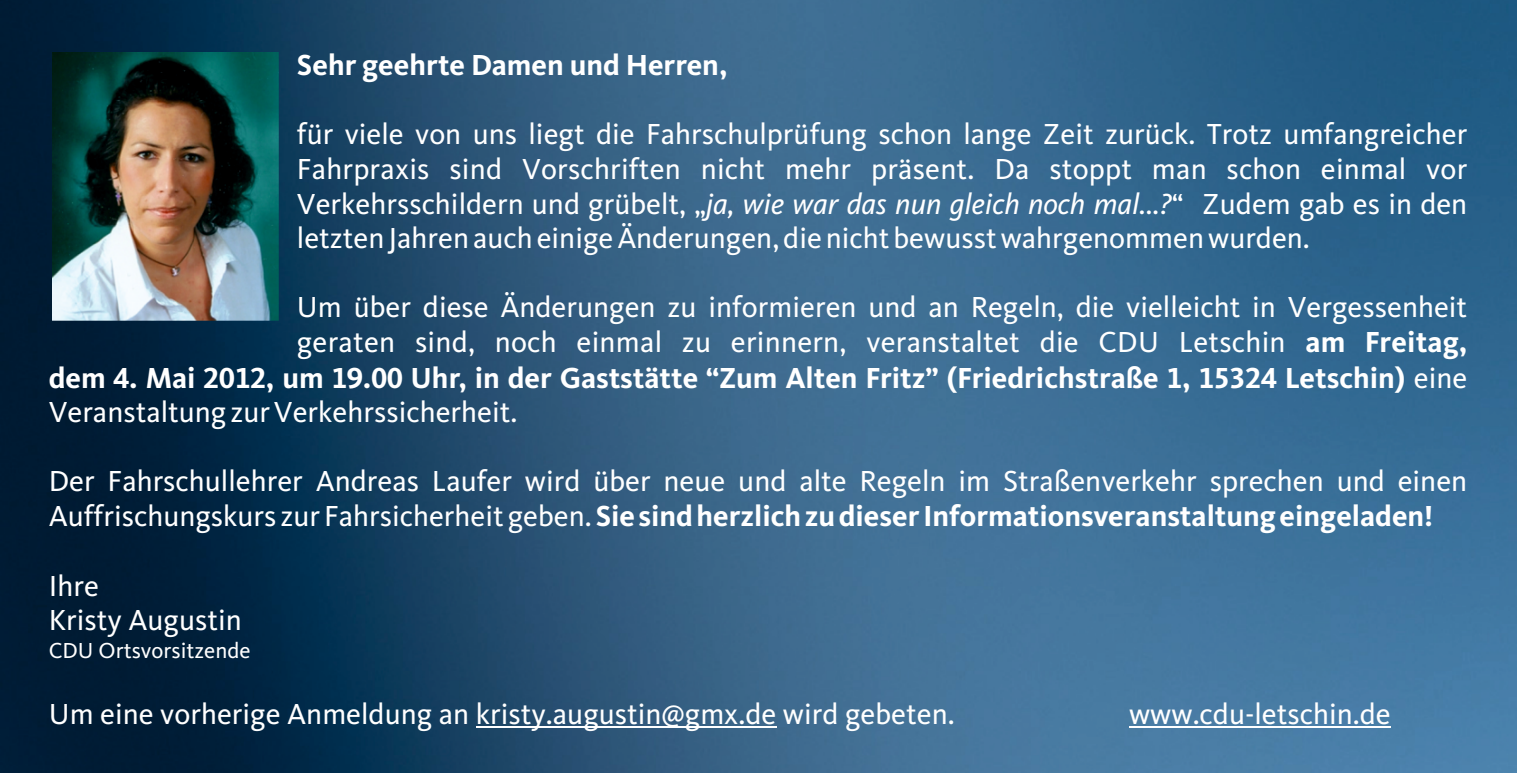
<style>
.page{position:relative;width:1517px;height:773px;background:#fff}
.page>*{position:absolute;margin:0;border:0;box-sizing:border-box;transform-origin:0 0}
.t1{font:30px/34.8px "CDU Kievit Tab";color:#fff}
.t2{font:700 30px "CDU Kievit Tab";color:#fff}
.t3{font:22.5px "CDU Kievit Tab";color:#fff}
.s1{font-style:italic}
.s2{font-weight:700}
.s3{font-weight:400}
</style>
<div class="page">
<img style="left:0;top:0;width:1517px;height:772px">
<hr style="left:476px;top:726px;width:300px;height:2px;background:#fff">
<hr style="left:1129px;top:726px;width:261px;height:2px;background:#fff">
<img style="left:52px;top:52px;width:227px;height:269px">
<p class="t2" style="left:297px;top:54px;width:432px">Sehr geehrte Damen und Herren,</p>
<p class="t1" style="left:297px;top:119px;width:1172px;text-align:justify">für viele von uns liegt die Fahrschulprüfung schon lange Zeit zurück. Trotz umfangreicher Fahrpraxis sind Vorschriften nicht mehr präsent. Da stoppt man schon einmal vor Verkehrsschildern und grübelt, „<span class="s1">ja, wie war das nun gleich noch mal...?</span>“ Zudem gab es in den letzten Jahren auch einige Änderungen, die nicht bewusst wahrgenommen wurden.</p>
<p class="t1" style="left:297px;top:292px;width:1172px">Um über diese Änderungen zu informieren und an Regeln, die vielleicht in Vergessenheit</p>
<p class="t1" style="left:297px;top:327px;width:1172px">geraten sind, noch einmal zu erinnern, veranstaltet die CDU Letschin <span class="s2">am Freitag,</span></p>
<p class="t2" style="left:49px;top:366px;width:1420px">dem 4. Mai 2012, um 19.00 Uhr, in der Gaststätte “Zum Alten Fritz” (Friedrichstraße 1, 15324 Letschin) <span class="s3">eine</span></p>
<p class="t1" style="left:49px;top:397px;width:470px">Veranstaltung zur Verkehrssicherheit.</p>
<p class="t1" style="left:49px;top:466px;width:1420px">Der Fahrschullehrer Andreas Laufer wird über neue und alte Regeln im Straßenverkehr sprechen und einen<br>Auffrischungskurs zur Fahrsicherheit geben. <span class="s2">Sie sind herzlich zu dieser Informationsveranstaltung eingeladen!</span></p>
<p class="t1" style="left:49px;top:571px;width:195px">Ihre<br>Kristy Augustin</p>
<p class="t3" style="left:49px;top:641px;width:203px">CDU Ortsvorsitzende</p>
<p class="t1" style="left:49px;top:699px;width:907px">Um eine vorherige Anmeldung an kristy.augustin@gmx.de wird gebeten.</p>
<p class="t1" style="left:1129px;top:699px;width:263px">www.cdu-letschin.de</p>
</div>
